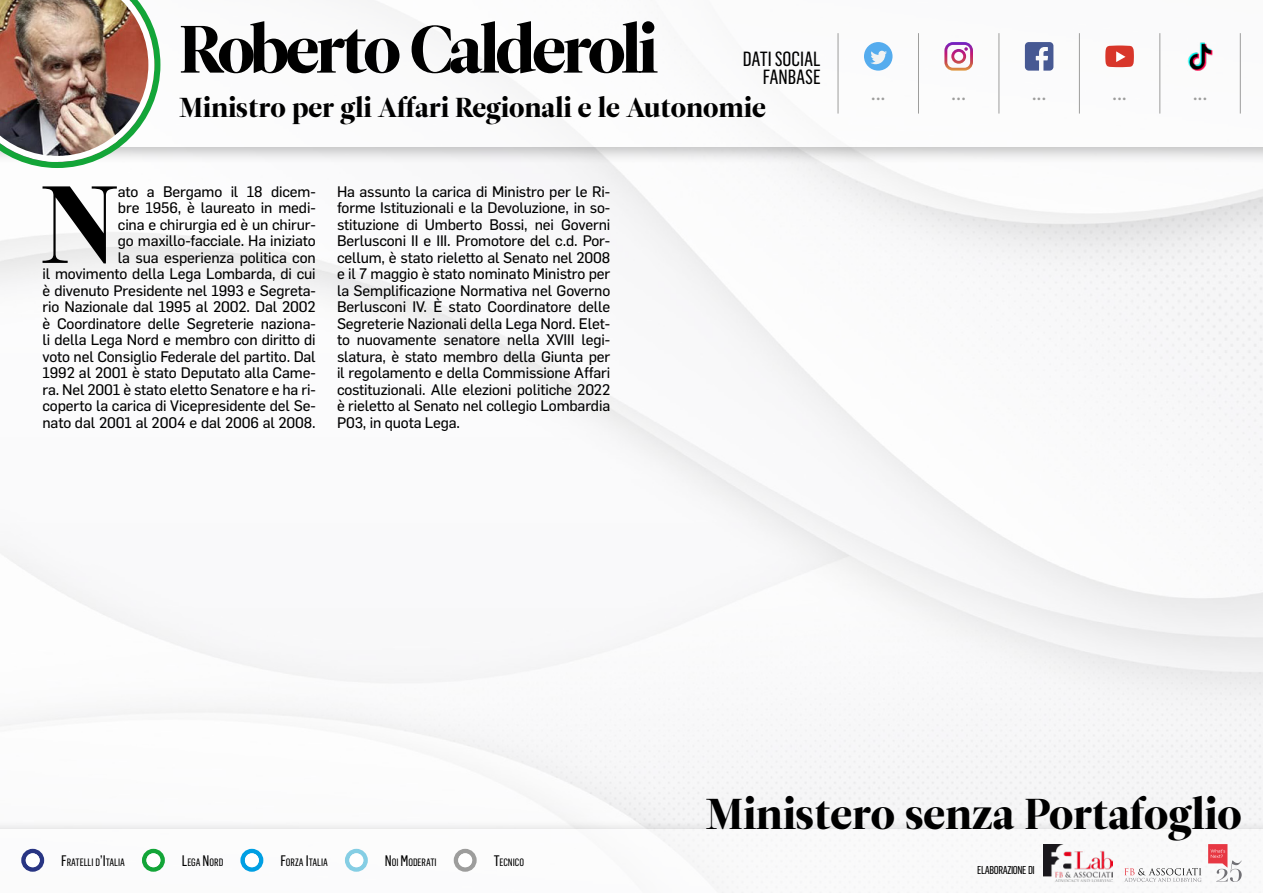
<style>
.page{position:relative;width:1263px;height:893px;background:#fff}
.page>*{position:absolute;margin:0;border:0;box-sizing:border-box;transform-origin:0 0}
.t1{font:109.35px "Leitura Display";color:#000}
.t2{font:66.75px "Leitura Display";letter-spacing:-.05em;color:#000}
.t3{font:43.05px "Leitura Display";color:#000}
.t4{font:27.3px "Leitura Display";color:#000}
.t5{font:20.1px/18.1px "Flama Condensed Basic";color:#000;text-align:right}
.t6{font:18px "Leitura Display";color:#9d9d9c}
.t7{font:15px/16.5px "Flama Basic";letter-spacing:-.01em;color:#000;text-align:right}
.t8{font:11.1px "Flama Condensed Basic";letter-spacing:-.035em;color:#000}
.t9{font:10.5px "Flama Condensed Basic";color:#000}
.s1{font-size:15px}
</style>
<div class="page">
<div style="left:0;top:0;width:1263px;height:165px;background:#000;opacity:.5"></div>
<div style="left:0;top:0;width:1263px;height:147px;background:#fff"></div>
<div style="left:0;top:820px;width:1263px;height:73px;background:#f1f1f1"></div>
<div style="left:0;top:829px;width:1263px;height:64px;background:#fff"></div>
<img style="left:1044px;top:844px;width:68px;height:38px">
<svg style="left:1208px;top:844px;width:34px;height:38px"></svg>
<svg style="left:1124px;top:868px;width:77px;height:14px"></svg>
<div style="left:142px;top:849px;width:23px;height:23px;border:4px solid #13a538;border-radius:50%"></div>
<div style="left:146px;top:853px;width:14px;height:14px;border:4px solid #fff;border-radius:50%"></div>
<div style="left:240px;top:849px;width:23px;height:23px;border:4px solid #009fe3;border-radius:50%"></div>
<div style="left:245px;top:853px;width:14px;height:14px;border:4px solid #fff;border-radius:50%"></div>
<div style="left:345px;top:849px;width:23px;height:23px;border:4px solid #85cee4;border-radius:50%"></div>
<div style="left:349px;top:853px;width:14px;height:14px;border:4px solid #fff;border-radius:50%"></div>
<div style="left:454px;top:849px;width:23px;height:23px;border:4px solid #9d9d9c;border-radius:50%"></div>
<div style="left:458px;top:853px;width:14px;height:14px;border:4px solid #fff;border-radius:50%"></div>
<div style="left:21px;top:849px;width:23px;height:23px;border:4px solid #283583;border-radius:50%"></div>
<div style="left:26px;top:853px;width:14px;height:14px;border:4px solid #fff;border-radius:50%"></div>
<img style="left:0;top:0;width:160px;height:168px">
<svg style="left:1025px;top:42px;width:28px;height:29px"></svg>
<div style="left:864px;top:42px;width:28px;height:29px;background:#55acee;border-radius:50%"></div>
<svg style="left:870px;top:51px;width:17px;height:13px"></svg>
<svg style="left:944px;top:42px;width:29px;height:29px"></svg>
<svg style="left:1105px;top:46px;width:29px;height:21px"></svg>
<img style="left:1187px;top:42px;width:26px;height:29px">
<hr style="left:918px;top:33px;width:1px;height:81px;background:#9d9d9c">
<hr style="left:838px;top:33px;width:1px;height:81px;background:#9d9d9c">
<hr style="left:998px;top:33px;width:1px;height:81px;background:#9d9d9c">
<hr style="left:1079px;top:33px;width:1px;height:81px;background:#9d9d9c">
<hr style="left:1159px;top:33px;width:1px;height:81px;background:#9d9d9c">
<hr style="left:1240px;top:33px;width:1px;height:81px;background:#9d9d9c">
<h2 class="t2" style="left:179px;top:10px;width:480px">Roberto Calderoli</h2>
<h3 class="t4" style="left:179px;top:91px;width:588px">Ministro per gli Affari Regionali e le Autonomie</h3>
<h3 class="t5" style="left:743px;top:50px;width:79px">DATI SOCIAL<br>FANBASE</h3>
<p class="t7" style="left:43px;top:182px;width:275px">ato a Bergamo il 18 dicem-<br>bre 1956, è laureato in medi-<br>cina e chirurgia ed è un chirur-<br>go maxillo-facciale. Ha iniziato<br>la sua esperienza politica con<br>il movimento della Lega Lombarda, di cui è divenuto Presidente nel 1993 e Segreta&shy;rio Nazionale dal 1995 al 2002. Dal 2002 è Coordinatore delle Segreterie naziona&shy;li della Lega Nord e membro con diritto di voto nel Consiglio Federale del partito. Dal 1992 al 2001 è stato Deputato alla Came&shy;ra. Nel 2001 è stato eletto Senatore e ha ri&shy;coperto la carica di Vicepresidente del Se&shy;nato dal 2001 al 2004 e dal 2006 al 2008.</p>
<p class="t7" style="left:337px;top:182px;width:275px;text-align:justify">Ha assunto la carica di Ministro per le Ri&shy;forme Istituzionali e la Devoluzione, in so&shy;stituzione di Umberto Bossi, nei Governi Berlusconi II e III. Promotore del c.d. Por&shy;cellum, è stato rieletto al Senato nel 2008 e il 7 maggio è stato nominato Ministro per la Semplificazione Normativa nel Governo Berlusconi IV. È stato Coordinatore delle Segreterie Nazionali della Lega Nord. Elet&shy;to nuovamente senatore nella XVIII legi&shy;slatura, è stato membro della Giunta per il regolamento e della Commissione Affari costituzionali. Alle elezioni politiche 2022 è rieletto al Senato nel collegio Lombardia P03, in quota Lega.</p>
<h1 class="t1" style="left:39px;top:160px;width:81px">N</h1>
<p class="t6" style="left:870px;top:83px;width:17px">...</p>
<p class="t6" style="left:951px;top:83px;width:17px">...</p>
<p class="t6" style="left:1031px;top:83px;width:17px">...</p>
<p class="t6" style="left:1112px;top:83px;width:17px">...</p>
<p class="t6" style="left:1192px;top:83px;width:17px">...</p>
<p class="t9" style="left:61px;top:855px;width:65px"><span class="s1">F</span>RATELLI D<span class="s1">’I</span>TALIA</p>
<p class="t9" style="left:182px;top:855px;width:43px"><span class="s1">L</span>EGA <span class="s1">N</span> ORD</p>
<p class="t9" style="left:280px;top:855px;width:49px"><span class="s1">F</span>ORZA <span class="s1">I</span>TALIA</p>
<p class="t9" style="left:385px;top:855px;width:53px"><span class="s1">N</span>OI <span class="s1">M</span>ODERATI</p>
<p class="t9" style="left:494px;top:855px;width:32px"><span class="s1">T</span>ECNICO</p>
<h3 class="t3" style="left:705px;top:789px;width:538px">Ministero senza Portafoglio</h3>
<p class="t8" style="left:977px;top:863px;width:59px">ELABORAZIONE DI</p>
</div>
